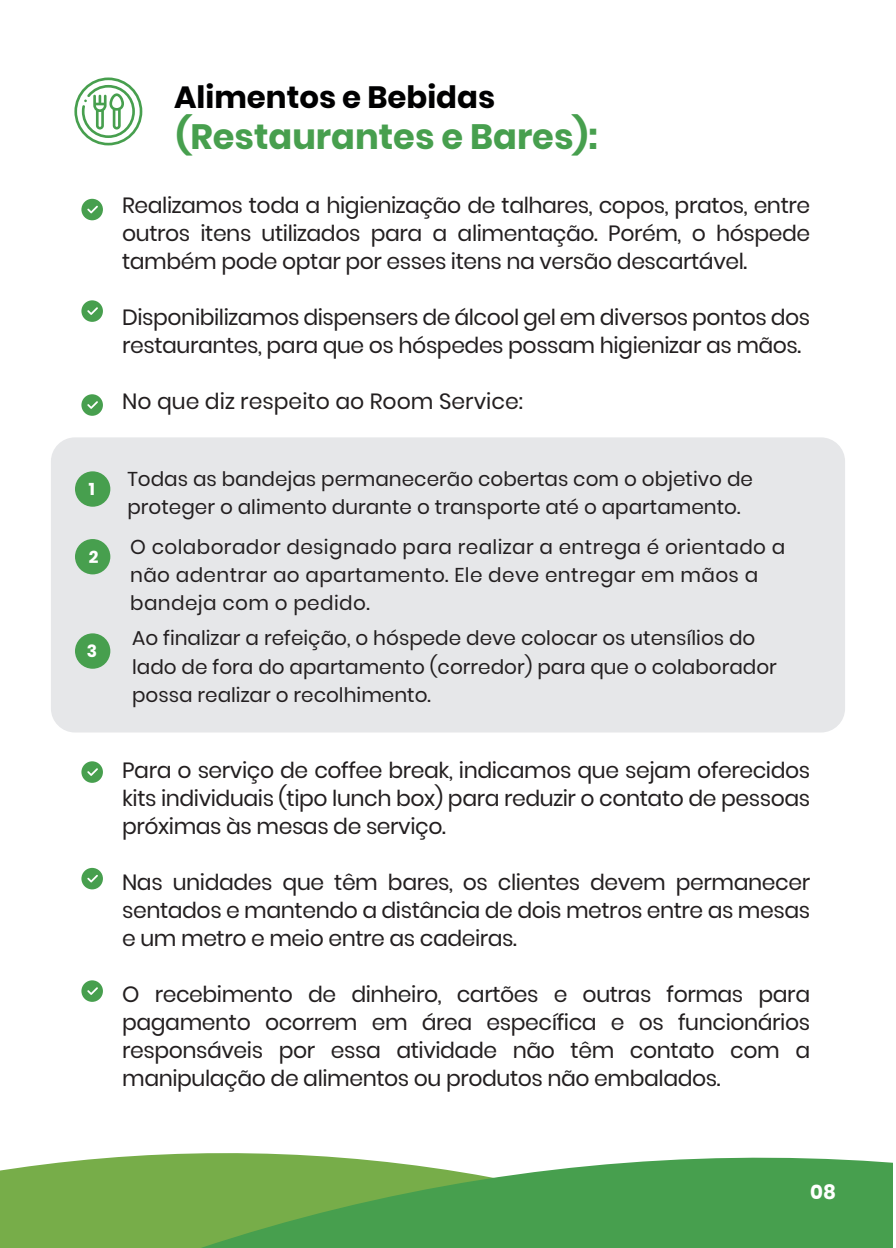
<style>
.page{position:relative;width:896px;height:1248px;background:#fff}
.page>*{position:absolute;margin:0;border:0;box-sizing:border-box;transform-origin:0 0}
.t1{font:700 35.2px "Poppins";color:#479f4e}
.t2{font:700 30.8px "Poppins";color:#000001}
.t3{font:22px/28px "Poppins";letter-spacing:-.02em;color:#231f20;text-align:justify}
.t4{font:22px "Poppins";color:#231f20}
.t5{font:20px/28px "Poppins";color:#231f20}
.t6{font:20px/28px "Poppins";letter-spacing:.02em;color:#231f20}
.t7{font:700 20px "Poppins";color:#fff}
.t8{font:700 17px "Poppins";color:#fff}
</style>
<div class="page">
<svg style="left:0;top:1153px;width:892px;height:94px;fill:#479f4e"></svg>
<svg style="left:81px;top:199px;width:22px;height:21px"></svg>
<svg style="left:81px;top:300px;width:22px;height:22px"></svg>
<svg style="left:81px;top:394px;width:22px;height:22px"></svg>
<svg style="left:81px;top:761px;width:22px;height:21px"></svg>
<svg style="left:81px;top:867px;width:22px;height:22px"></svg>
<svg style="left:81px;top:980px;width:22px;height:21px"></svg>
<div style="left:51px;top:437px;width:794px;height:295px;background:#e6e7e9;border-radius:24px"></div>
<div style="left:75px;top:471px;width:35px;height:35px;background:#479f4e;border-radius:50%"></div>
<div style="left:75px;top:539px;width:35px;height:35px;background:#479f4e;border-radius:50%"></div>
<div style="left:75px;top:633px;width:35px;height:35px;background:#479f4e;border-radius:50%"></div>
<svg style="left:74px;top:77px;width:68px;height:68px"></svg>
<p class="t8" style="left:89px;top:479px;width:8px">1</p>
<p class="t8" style="left:89px;top:546px;width:11px">2</p>
<p class="t8" style="left:87px;top:641px;width:12px">3</p>
<h2 class="t2" style="left:174px;top:79px;width:322px">Alimentos e Bebidas</h2>
<h1 class="t1" style="left:176px;top:116px;width:423px">(Restaurantes e Bares):</h1>
<p class="t3" style="left:122px;top:191px;width:689px">Realizamos toda a higienização de talhares, copos, pratos, entre outros itens utilizados para a alimentação. Porém, o hóspede também pode optar por esses itens na versão descartável.</p>
<p class="t3" style="left:122px;top:303px;width:689px">Disponibilizamos dispensers de álcool gel em diversos pontos dos restaurantes, para que os hóspedes possam higienizar as mãos.</p>
<p class="t4" style="left:122px;top:388px;width:402px">No que diz respeito ao Room Service:</p>
<p class="t5" style="left:127px;top:465px;width:627px">Todas as bandejas permanecerão cobertas com o objetivo de proteger o alimento durante o transporte até o apartamento.</p>
<p class="t6" style="left:130px;top:533px;width:657px">O colaborador designado para realizar a entrega é orientado a não adentrar ao apartamento. Ele deve entregar em mãos a bandeja com o pedido.</p>
<p class="t5" style="left:132px;top:624px;width:646px">Ao finalizar a refeição, o hóspede deve colocar os utensílios do lado de fora do apartamento (corredor) para que o colaborador possa realizar o recolhimento.</p>
<p class="t3" style="left:122px;top:756px;width:689px">Para o serviço de coffee break, indicamos que sejam oferecidos kits individuais (tipo lunch box) para reduzir o contato de pessoas próximas às mesas de serviço.</p>
<p class="t3" style="left:122px;top:868px;width:689px">Nas unidades que têm bares, os clientes devem permanecer sentados e mantendo a distância de dois metros entre as mesas e um metro e meio entre as cadeiras.</p>
<p class="t3" style="left:122px;top:980px;width:689px">O recebimento de dinheiro, cartões e outras formas para pagamento ocorrem em área específica e os funcionários responsáveis por essa atividade não têm contato com a manipulação de alimentos ou produtos não embalados.</p>
<p class="t7" style="left:810px;top:1180px;width:27px">08</p>
</div>
